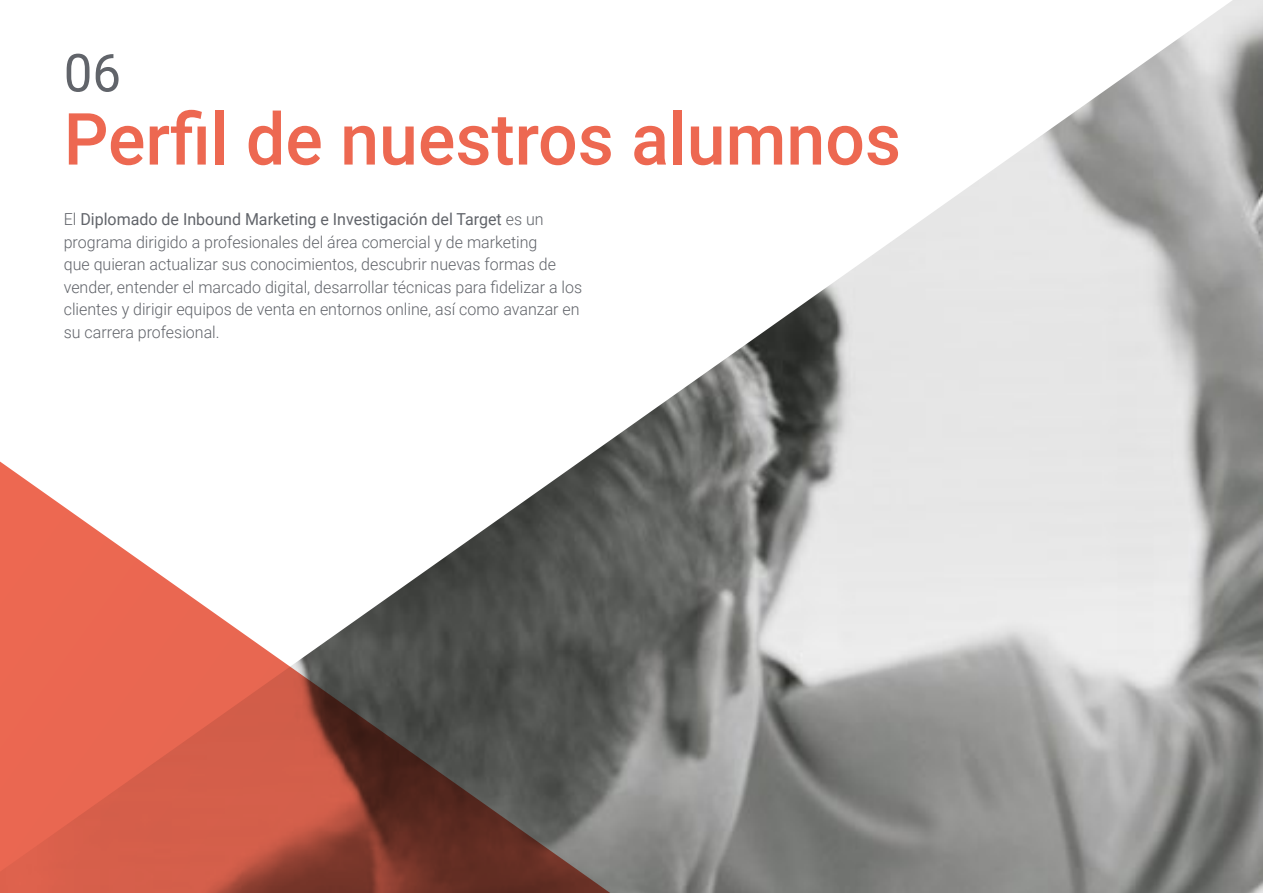
<style>
.page{position:relative;width:1263px;height:893px;background:#fff}
.page>*{position:absolute;margin:0;border:0;box-sizing:border-box;transform-origin:0 0}
.t1{font:500 72px "Roboto";color:#ed6851}
.t2{font:52.5px "Roboto";color:#61646a}
.t3{font:300 16.5px/22.5px "Roboto";color:#61646a}
.s1{font-weight:400}
</style>
<div class="page">
<img style="left:602px;top:0;width:661px;height:893px">
<svg style="left:0;top:446px;width:640px;height:447px"></svg>
<h2 class="t2" style="left:64px;top:36px;width:59px">06</h2>
<h1 class="t1" style="left:64px;top:89px;width:839px">Perfil de nuestros alumnos</h1>
<p class="t3" style="left:64px;top:207px;width:520px">El <span class="s1">Diplomado de Inbound Marketing e Investigación del Target</span> es un programa dirigido a profesionales del área comercial y de marketing<br>que quieran actualizar sus conocimientos, descubrir nuevas formas de vender, entender el marcado digital, desarrollar técnicas para fidelizar a los clientes y dirigir equipos de venta en entornos online, así como avanzar en su carrera profesional.</p>
</div>
